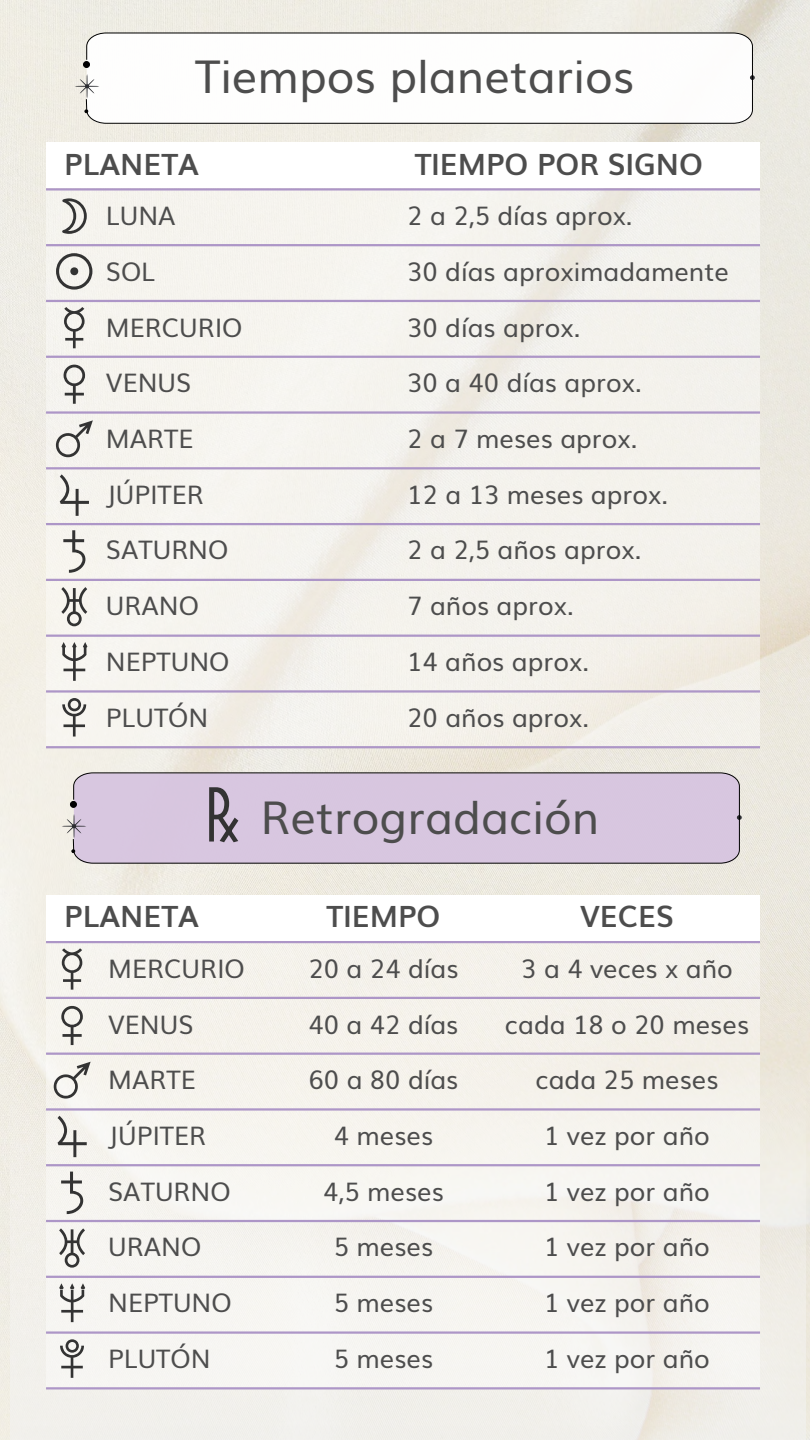
<style>
.page{position:relative;width:810px;height:1440px;background:#fff}
.page>*{position:absolute;margin:0;border:0;box-sizing:border-box;transform-origin:0 0}
.t1{font:45.15px "Muli";color:#4d4d4d}
.t2{font:700 29.33px "Muli";color:#4d4d4d}
.t3{font:25.5px/55.7px "Muli";color:#4d4d4d}
</style>
<div class="page">
<img style="left:0;top:0;width:810px;height:1440px">
<div style="left:11px;top:1061px;width:795px;height:379px;background:#f1efea"></div>
<div style="left:70px;top:801px;width:7px;height:7px;border:1px solid #000;border-radius:50%"></div>
<svg style="left:62px;top:814px;width:11px;height:24px"></svg>
<div style="left:73px;top:772px;width:667px;height:92px;background:#d8c6e0"></div>
<div style="left:83px;top:61px;width:7px;height:7px;border:1px solid #000;border-radius:50%"></div>
<svg style="left:75px;top:74px;width:11px;height:25px"></svg>
<svg style="left:86px;top:32px;width:667px;height:92px"></svg>
<div style="left:46px;top:189px;width:714px;height:558px;background:#f4f2ed"></div>
<hr style="left:46px;top:188px;width:714px;height:3px;background:#ad96c7">
<hr style="left:46px;top:244px;width:714px;height:2px;background:#ad96c7">
<hr style="left:46px;top:300px;width:714px;height:2px;background:#ad96c7">
<hr style="left:46px;top:356px;width:714px;height:2px;background:#ad96c7">
<hr style="left:46px;top:411px;width:714px;height:3px;background:#ad96c7">
<hr style="left:46px;top:467px;width:714px;height:2px;background:#ad96c7">
<hr style="left:46px;top:523px;width:714px;height:2px;background:#ad96c7">
<hr style="left:46px;top:579px;width:714px;height:2px;background:#ad96c7">
<hr style="left:46px;top:635px;width:714px;height:2px;background:#ad96c7">
<hr style="left:46px;top:690px;width:714px;height:3px;background:#ad96c7">
<hr style="left:46px;top:746px;width:714px;height:2px;background:#ad96c7">
<div style="left:46px;top:142px;width:714px;height:46px;background:#fff"></div>
<div style="left:46px;top:942px;width:714px;height:446px;background:#f6f4ef"></div>
<hr style="left:46px;top:941px;width:714px;height:2px;background:#ad96c7">
<hr style="left:46px;top:997px;width:714px;height:2px;background:#ad96c7">
<hr style="left:46px;top:1053px;width:714px;height:2px;background:#ad96c7">
<hr style="left:46px;top:1108px;width:714px;height:3px;background:#ad96c7">
<hr style="left:46px;top:1164px;width:714px;height:2px;background:#ad96c7">
<hr style="left:46px;top:1220px;width:714px;height:2px;background:#ad96c7">
<hr style="left:46px;top:1276px;width:714px;height:2px;background:#ad96c7">
<hr style="left:46px;top:1331px;width:714px;height:3px;background:#ad96c7">
<hr style="left:46px;top:1387px;width:714px;height:2px;background:#ad96c7">
<div style="left:46px;top:895px;width:714px;height:45px;background:#fff"></div>
<div style="left:209px;top:787px;width:29px;height:55px;background:#d8c7e0"></div>
<h1 class="t1" style="left:195px;top:39px;width:441px">Tiempos planetarios</h1>
<p class="t2" style="left:64px;top:141px;width:136px">PLANETA</p>
<p class="t2" style="left:415px;top:141px;width:290px">TIEMPO POR SIGNO</p>
<p class="t3" style="left:106px;top:186px;width:71px">LUNA</p>
<p class="t3" style="left:407px;top:186px;width:227px">2 a 2,5 días aprox.</p>
<p class="t3" style="left:106px;top:242px;width:51px">SOL</p>
<p class="t3" style="left:407px;top:242px;width:323px">30 días aproximadamente</p>
<p class="t3" style="left:106px;top:298px;width:138px">MERCURIO</p>
<p class="t3" style="left:407px;top:298px;width:175px">30 días aprox.</p>
<p class="t3" style="left:106px;top:353px;width:87px">VENUS</p>
<p class="t3" style="left:407px;top:353px;width:236px">30 a 40 días aprox.</p>
<p class="t3" style="left:106px;top:409px;width:89px">MARTE</p>
<p class="t3" style="left:407px;top:409px;width:232px">2 a 7 meses aprox.</p>
<p class="t3" style="left:106px;top:465px;width:99px">JÚPITER</p>
<p class="t3" style="left:407px;top:465px;width:263px">12 a 13 meses aprox.</p>
<p class="t3" style="left:106px;top:520px;width:124px">SATURNO</p>
<p class="t3" style="left:407px;top:520px;width:236px">2 a 2,5 años aprox.</p>
<p class="t3" style="left:106px;top:576px;width:95px">URANO</p>
<p class="t3" style="left:407px;top:576px;width:168px">7 años aprox.</p>
<p class="t3" style="left:106px;top:632px;width:125px">NEPTUNO</p>
<p class="t3" style="left:407px;top:632px;width:183px">14 años aprox.</p>
<p class="t3" style="left:106px;top:687px;width:104px">PLUTÓN</p>
<p class="t3" style="left:407px;top:687px;width:184px">20 años aprox.</p>
<h1 class="t1" style="left:261px;top:780px;width:340px">Retrogradación</h1>
<p class="t2" style="left:64px;top:893px;width:136px">PLANETA</p>
<p class="t2" style="left:327px;top:893px;width:115px">TIEMPO</p>
<p class="t3" style="left:108px;top:939px;width:138px">MERCURIO</p>
<p class="t3" style="left:309px;top:939px;width:152px">20 a 24 días</p>
<p class="t3" style="left:108px;top:995px;width:87px">VENUS</p>
<p class="t3" style="left:309px;top:995px;width:151px">40 a 42 días</p>
<p class="t3" style="left:108px;top:1050px;width:89px">MARTE</p>
<p class="t3" style="left:309px;top:1050px;width:151px">60 a 80 días</p>
<p class="t3" style="left:108px;top:1106px;width:99px">JÚPITER</p>
<p class="t3" style="left:334px;top:1106px;width:101px">4 meses</p>
<p class="t3" style="left:108px;top:1162px;width:124px">SATURNO</p>
<p class="t3" style="left:323px;top:1162px;width:122px">4,5 meses</p>
<p class="t3" style="left:108px;top:1217px;width:95px">URANO</p>
<p class="t3" style="left:334px;top:1217px;width:101px">5 meses</p>
<p class="t3" style="left:108px;top:1273px;width:125px">NEPTUNO</p>
<p class="t3" style="left:334px;top:1273px;width:101px">5 meses<br>5 meses</p>
<p class="t2" style="left:580px;top:893px;width:95px">VECES</p>
<p class="t3" style="left:505px;top:939px;width:246px;text-align:center">3 a 4 veces x año cada 18 o 20 meses cada 25 meses<br>1 vez por año<br>1 vez por año<br>1 vez por año<br>1 vez por año</p>
<p class="t3" style="left:108px;top:1329px;width:104px">PLUTÓN</p>
<p class="t3" style="left:544px;top:1329px;width:167px">1 vez por año</p>
</div>
